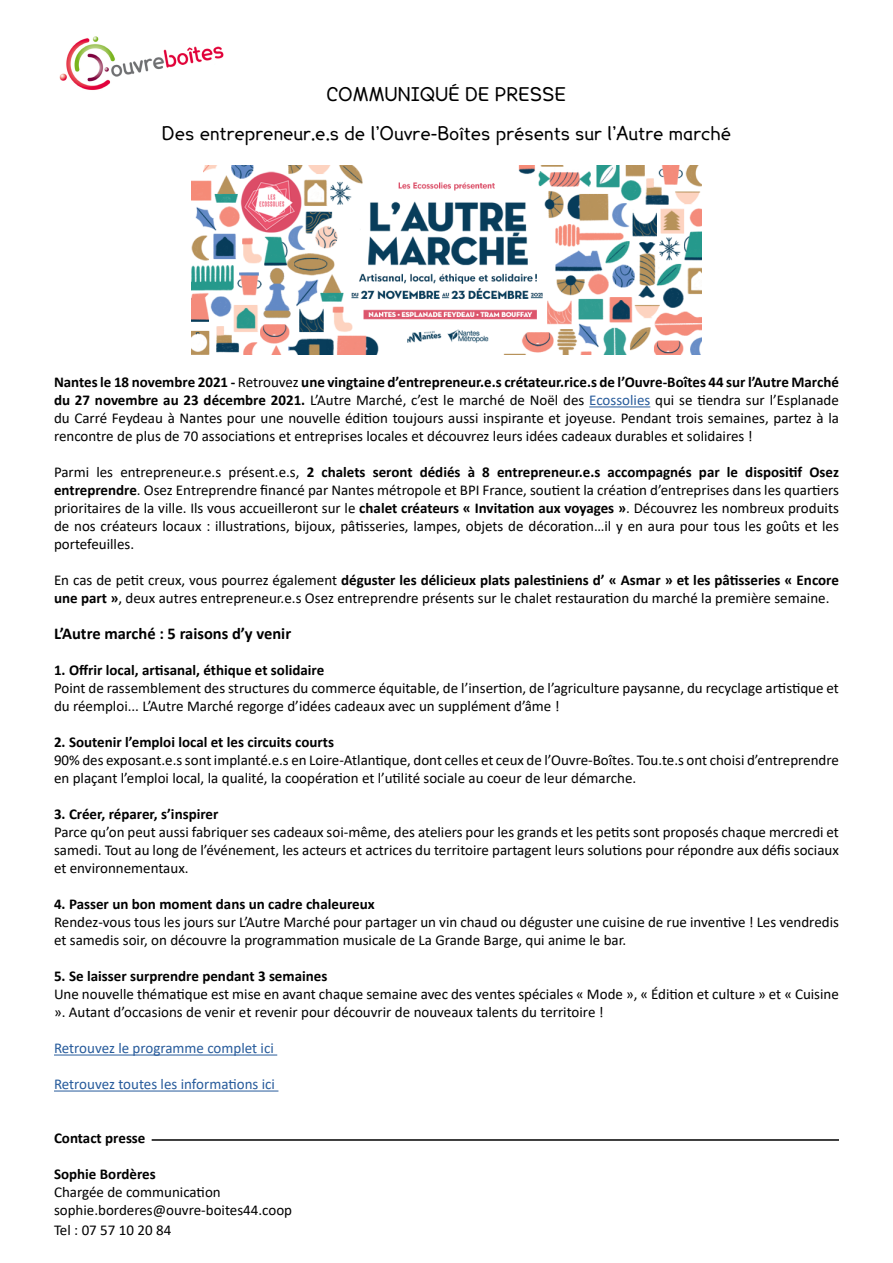
<style>
.page{position:relative;width:893px;height:1263px;background:#fff}
.page>*{position:absolute;margin:0;border:0;box-sizing:border-box;transform-origin:0 0}
.t1{font:18px/39px "Lexia";color:#000;text-align:center}
.t2{font:700 16.5px "Calibri";color:#000}
.t3{font:15px/18px "Calibri";color:#000}
.t4{font:700 15px "Calibri";color:#000}
.t5{font:15px "Calibri";color:#275b9b}
.s1{font-weight:700}
.s2{color:#275b9b}
</style>
<div class="page">
<img style="left:59px;top:36px;width:165px;height:54px">
<hr style="left:589px;top:406px;width:61px;height:1px;background:#275b9b">
<hr style="left:54px;top:1054px;width:223px;height:1px;background:#275b9b">
<hr style="left:54px;top:1090px;width:224px;height:1px;background:#275b9b">
<hr style="left:152px;top:1139px;width:687px;height:2px;background:#000">
<img style="left:191px;top:165px;width:511px;height:189px">
<p class="t1" style="left:162px;top:75px;width:571px">COMMUNIQUÉ DE PRESSE<br>Des entrepreneur.e.s de l’Ouvre-Boîtes présents sur l’Autre marché</p>
<p class="t3" style="left:54px;top:373px;width:786px;text-align:justify"><span class="s1">Nantes le 18 novembre 2021 -</span> Retrouvez <span class="s1">une vingtaine d’entrepreneur.e.s crétateur.rice.s de l’Ouvre-Boîtes 44 sur l’Autre Marché du 27 novembre au 23 décembre 2021.</span> L’Autre Marché, c’est le marché de Noël des <span class="s2">Ecossolies</span> qui se tiendra sur l’Esplanade du Carré Feydeau à Nantes pour une nouvelle édition toujours aussi inspirante et joyeuse. Pendant trois semaines, partez à la rencontre de plus de 70 associations et entreprises locales et découvrez leurs idées cadeaux durables et solidaires !</p>
<p class="t3" style="left:54px;top:463px;width:786px;text-align:justify">Parmi les entrepreneur.e.s présent.e.s, <span class="s1">2 chalets seront dédiés à 8 entrepreneur.e.s accompagnés par le dispositif Osez entreprendre</span>. Osez Entreprendre financé par Nantes métropole et BPI France, soutient la création d’entreprises dans les quartiers prioritaires de la ville. Ils vous accueilleront sur le <span class="s1">chalet créateurs « Invitation aux voyages »</span>. Découvrez les nombreux produits de nos créateurs locaux : illustrations, bijoux, pâtisseries, lampes, objets de décoration…il y en aura pour tous les goûts et les portefeuilles.</p>
<p class="t3" style="left:54px;top:571px;width:786px">En cas de petit creux, vous pourrez également <span class="s1">déguster les délicieux plats palestiniens d’ « Asmar » et les pâtisseries « Encore une part »</span>, deux autres entrepreneur.e.s Osez entreprendre présents sur le chalet restauration du marché la première semaine.</p>
<p class="t2" style="left:54px;top:622px;width:239px">L’Autre marché : 5 raisons d’y venir</p>
<p class="t4" style="left:54px;top:660px;width:272px">1. Offrir local, artisanal, éthique et solidaire</p>
<p class="t3" style="left:54px;top:679px;width:786px">Point de rassemblement des structures du commerce équitable, de l’insertion, de l’agriculture paysanne, du recyclage artistique et du réemploi... L’Autre Marché regorge d’idées cadeaux avec un supplément d’âme !</p>
<p class="t4" style="left:54px;top:732px;width:281px">2. Soutenir l’emploi local et les circuits courts</p>
<p class="t3" style="left:54px;top:751px;width:786px">90% des exposant.e.s sont implanté.e.s en Loire-Atlantique, dont celles et ceux de l’Ouvre-Boîtes. Tou.te.s ont choisi d’entreprendre en plaçant l’emploi local, la qualité, la coopération et l’utilité sociale au coeur de leur démarche.</p>
<p class="t4" style="left:54px;top:804px;width:166px">3. Créer, réparer, s’inspirer</p>
<p class="t3" style="left:54px;top:823px;width:786px;text-align:justify">Parce qu’on peut aussi fabriquer ses cadeaux soi-même, des ateliers pour les grands et les petits sont proposés chaque mercredi et samedi. Tout au long de l’événement, les acteurs et actrices du territoire partagent leurs solutions pour répondre aux défis sociaux et environnementaux.</p>
<p class="t4" style="left:54px;top:894px;width:322px">4. Passer un bon moment dans un cadre chaleureux</p>
<p class="t3" style="left:54px;top:913px;width:786px">Rendez-vous tous les jours sur L’Autre Marché pour partager un vin chaud ou déguster une cuisine de rue inventive ! Les vendredis et samedis soir, on découvre la programmation musicale de La Grande Barge, qui anime le bar.</p>
<p class="t4" style="left:54px;top:966px;width:275px">5. Se laisser surprendre pendant 3 semaines</p>
<p class="t3" style="left:54px;top:985px;width:786px">Une nouvelle thématique est mise en avant chaque semaine avec des ventes spéciales « Mode », « Édition et culture » et « Cuisine ». Autant d’occasions de venir et revenir pour découvrir de nouveaux talents du territoire !</p>
<p class="t5" style="left:54px;top:1038px;width:221px">Retrouvez le programme complet ici</p>
<p class="t5" style="left:54px;top:1074px;width:223px">Retrouvez toutes les informations ici</p>
<p class="t4" style="left:54px;top:1128px;width:93px">Contact presse</p>
<p class="t4" style="left:54px;top:1164px;width:103px">Sophie Bordères</p>
<p class="t3" style="left:54px;top:1183px;width:240px">Chargée de communication sophie.borderes@ouvre-boites44.coop</p>
<p class="t3" style="left:54px;top:1221px;width:119px">Tel : 07 57 10 20 84</p>
</div>
